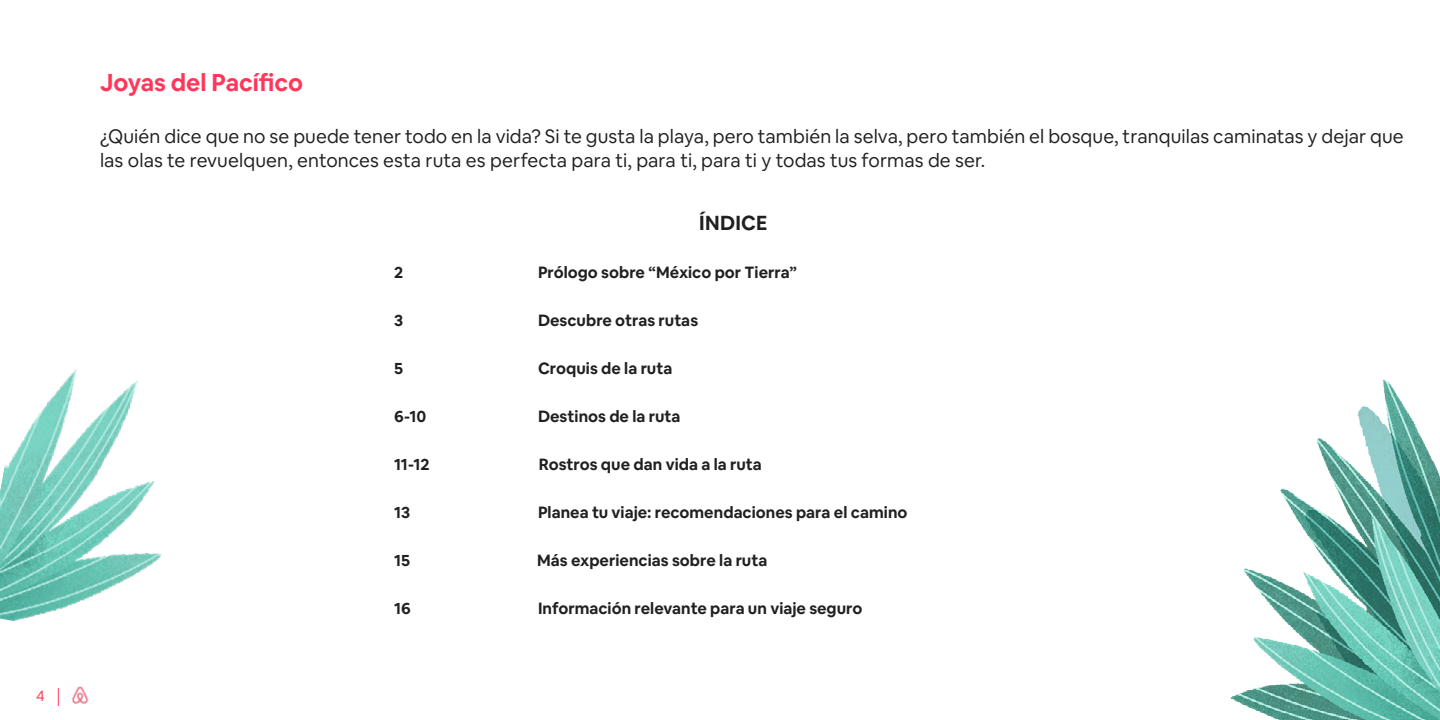
<style>
.page{position:relative;width:1440px;height:720px;background:#fff}
.page>*{position:absolute;margin:0;border:0;box-sizing:border-box;transform-origin:0 0}
.t1{font:700 24px "Airbnb Cereal";color:#ff385b}
.t2{font:700 20px "Airbnb Cereal";letter-spacing:.01em;color:#202020}
.t3{font:19px/24px "Airbnb Cereal";letter-spacing:.005em;color:#202020}
.t4{font:700 16px "Airbnb Cereal";color:#202020}
.t5{font:15px "Airbnb Cereal";color:#ff385b}
</style>
<div class="page">
<svg style="left:58px;top:688px;width:1px;height:18px"></svg>
<img style="left:72px;top:686px;width:17px;height:18px">
<img style="left:0;top:369px;width:162px;height:253px">
<img style="left:1230px;top:379px;width:210px;height:341px">
<p class="t5" style="left:36px;top:687px;width:10px">4</p>
<h1 class="t1" style="left:100px;top:68px;width:205px">Joyas del Pacífico</h1>
<p class="t3" style="left:100px;top:125px;width:1305px">¿Quién dice que no se puede tener todo en la vida? Si te gusta la playa, pero también la selva, pero también el bosque, tranquilas caminatas y dejar que las olas te revuelquen, entonces esta ruta es perfecta para ti, para ti, para ti y todas tus formas de ser.</p>
<p class="t2" style="left:699px;top:210px;width:70px">ÍNDICE</p>
<p class="t4" style="left:394px;top:262px;width:11px">2</p>
<p class="t4" style="left:538px;top:262px;width:260px">Prólogo sobre “México por Tierra”</p>
<p class="t4" style="left:394px;top:310px;width:11px">3</p>
<p class="t4" style="left:538px;top:310px;width:162px">Descubre otras rutas</p>
<p class="t4" style="left:394px;top:358px;width:10px">5</p>
<p class="t4" style="left:538px;top:358px;width:136px">Croquis de la ruta</p>
<p class="t4" style="left:394px;top:406px;width:34px">6-10</p>
<p class="t4" style="left:538px;top:406px;width:144px">Destinos de la ruta</p>
<p class="t4" style="left:394px;top:454px;width:37px">11-12</p>
<p class="t4" style="left:539px;top:454px;width:225px">Rostros que dan vida a la ruta</p>
<p class="t4" style="left:394px;top:502px;width:18px">13</p>
<p class="t4" style="left:538px;top:502px;width:371px">Planea tu viaje: recomendaciones para el camino</p>
<p class="t4" style="left:394px;top:550px;width:18px">15</p>
<p class="t4" style="left:537px;top:550px;width:232px">Más experiencias sobre la ruta</p>
<p class="t4" style="left:394px;top:598px;width:18px">16</p>
<p class="t4" style="left:538px;top:598px;width:326px">Información relevante para un viaje seguro</p>
</div>
